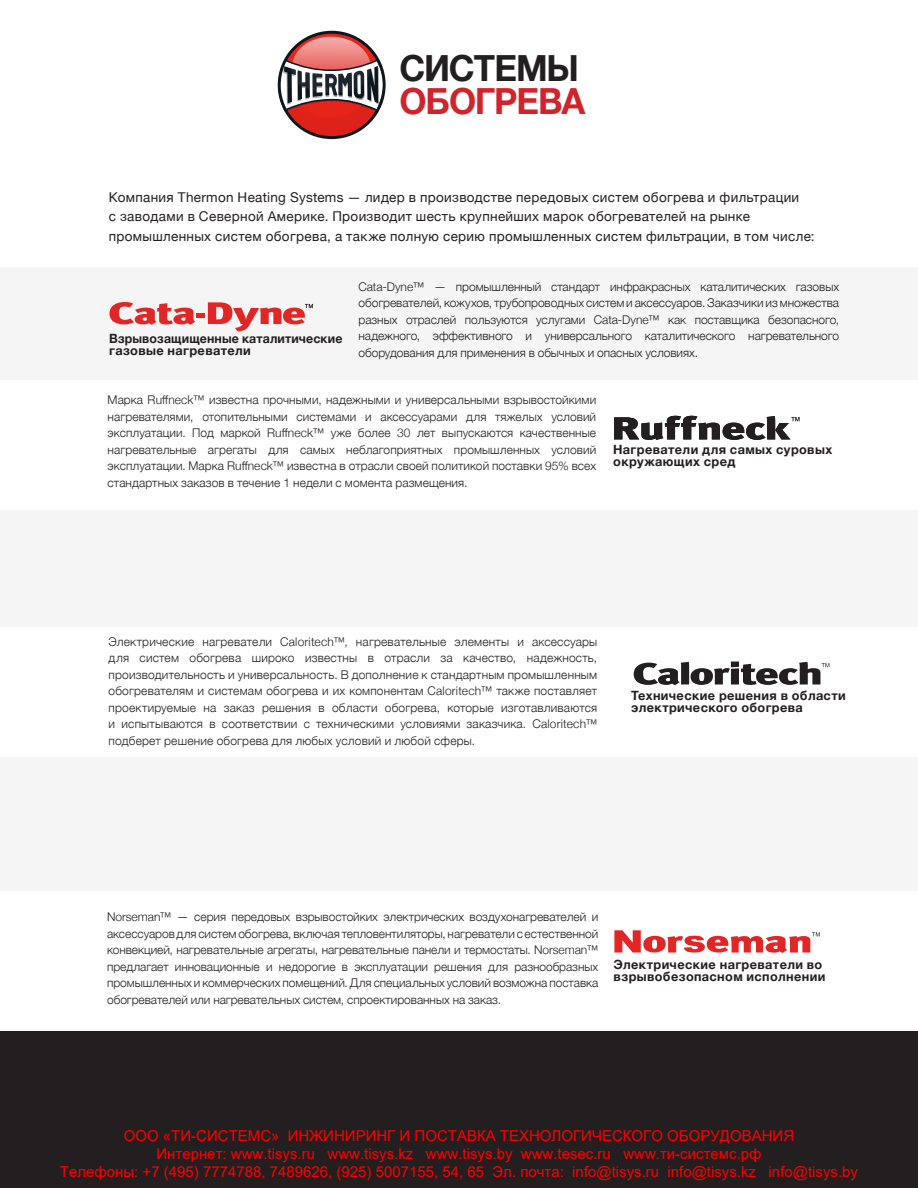
<style>
.page{position:relative;width:918px;height:1188px;background:#fff}
.page>*{position:absolute;margin:0;border:0;box-sizing:border-box;transform-origin:0 0}
.Designed_For{font:700 36px "Helvetica Neue";letter-spacing:-.03em;color:#d1232a}
.Designed_For-2{font:700 36px "Helvetica Neue";letter-spacing:-.03em;color:#231f20}
.t1{font:15px/18px "Arial";color:#f00;text-align:center}
.roman_text{font:13.5px/19.5px "Helvetica Neue";letter-spacing:.025em;color:#231f20}
.roman_text-2{font:700 12.75px/12px "Helvetica Neue";letter-spacing:.03em;color:#231f20}
.roman_text-3{font:700 12.75px/12px "Helvetica Neue";letter-spacing:.01em;color:#231f20}
.light_text{font:300 12px/16.5px "Helvetica Neue";color:#231f20;text-align:justify}
</style>
<div class="page">
<div style="left:0;top:1031px;width:918px;height:157px;background:#231f20"></div>
<div style="left:0;top:267px;width:918px;height:112px;background:#f5f5f6"></div>
<div style="left:0;top:510px;width:918px;height:117px;background:#f5f5f6"></div>
<div style="left:0;top:757px;width:918px;height:134px;background:#f5f5f6"></div>
<svg style="left:110px;top:302px;width:85px;height:23px"></svg>
<div style="left:197px;top:313px;width:8px;height:5px;background:#e22525"></div>
<svg style="left:208px;top:302px;width:105px;height:29px"></svg>
<svg style="left:614px;top:930px;width:206px;height:23px"></svg>
<svg style="left:634px;top:662px;width:195px;height:23px"></svg>
<svg style="left:614px;top:416px;width:185px;height:24px"></svg>
<svg style="left:277px;top:31px;width:109px;height:109px"></svg>
<p class="Designed_For-2" style="left:399px;top:40px;width:181px">СИСТЕМЫ</p>
<p class="Designed_For" style="left:399px;top:73px;width:188px">ОБОГРЕВА</p>
<p class="roman_text" style="left:109px;top:188px;width:707px">Компания Thermon Heating Systems — лидер в производстве передовых систем обогрева и фильтрации<br>с заводами в Северной Америке. Производит шесть крупнейших марок обогревателей на рынке промышленных систем обогрева, а также полную серию промышленных систем фильтрации, в том числе:</p>
<p class="light_text" style="left:359px;top:278px;width:482px">Cata-Dyne™ — промышленный стандарт инфракрасных каталитических газовых обогревателей, кожухов, трубопроводных систем и аксессуаров. Заказчики из множества разных отраслей пользуются услугами Cata-Dyne™ как поставщика безопасного, надежного, эффективного и универсального каталитического нагревательного оборудования для применения в обычных и опасных условиях.</p>
<p class="light_text" style="left:108px;top:391px;width:490px">Марка Ruffneck™ известна прочными, надежными и универсальными взрывостойкими нагревателями, отопительными системами и аксессуарами для тяжелых условий эксплуатации. Под маркой Ruffneck™ уже более 30 лет выпускаются качественные нагревательные агрегаты для самых неблагоприятных промышленных условий эксплуатации. Марка Ruffneck™ известна в отрасли своей политикой поставки 95% всех стандартных заказов в течение 1 недели с момента размещения.</p>
<p class="roman_text-3" style="left:109px;top:333px;width:235px">Взрывозащищенные каталитические газовые нагреватели</p>
<p class="roman_text-2" style="left:613px;top:444px;width:221px">Нагреватели для самых суровых окружающих сред</p>
<p class="light_text" style="left:109px;top:633px;width:490px">Электрические нагреватели Caloritech™, нагревательные элементы и аксессуары для систем обогрева широко известны в отрасли за качество, надежность, производительность и универсальность. В дополнение к стандартным промышленным обогревателям и системам обогрева и их компонентам Caloritech™ также поставляет проектируемые на заказ решения в области обогрева, которые изготавливаются и испытываются в соответствии с техническими условиями заказчика. Caloritech™ подберет решение обогрева для любых условий и любой сферы.</p>
<p class="roman_text-2" style="left:631px;top:689px;width:216px">Технические решения в области электрического обогрева</p>
<p class="light_text" style="left:107px;top:908px;width:493px">Norseman™ — серия передовых взрывостойких электрических воздухонагревателей и аксессуаров для систем обогрева, включая тепловентиляторы, нагреватели с естественной конвекцией, нагревательные агрегаты, нагревательные панели и термостаты. Norseman™ предлагает инновационные и недорогие в эксплуатации решения для разнообразных промышленных и коммерческих помещений. Для специальных условий возможна поставка обогревателей или нагревательных систем, спроектированных на заказ.</p>
<p class="roman_text-2" style="left:614px;top:958px;width:213px">Электрические нагреватели во взрывобезопасном исполнении</p>
<p class="t1" style="left:60px;top:1127px;width:800px">ООО «ТИ-СИСТЕМС» ИНЖИНИРИНГ И ПОСТАВКА ТЕХНОЛОГИЧЕСКОГО ОБОРУДОВАНИЯ<br>Интернет: www.tisys.ru www.tisys.kz www.tisys.by www.tesec.ru www.ти-системс.рф<br>Телефоны: +7 (495) 7774788, 7489626, (925) 5007155, 54, 65 Эл. почта: info@tisys.ru info@tisys.kz info@tisys.by</p>
</div>
